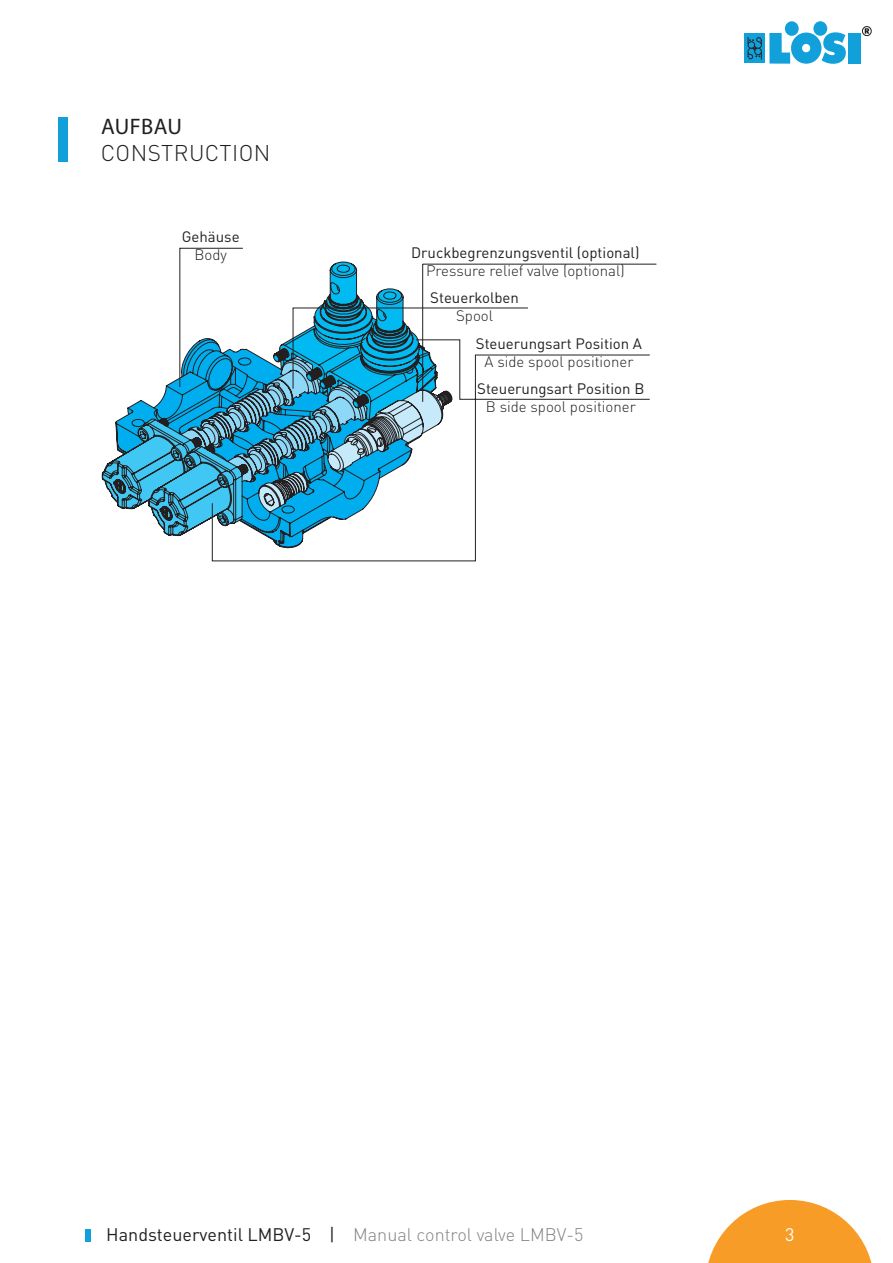
<style>
.page{position:relative;width:893px;height:1263px;background:#fff}
.page>*{position:absolute;margin:0;border:0;box-sizing:border-box;transform-origin:0 0}
.t1{font:300 22.5px "DIN Pro";letter-spacing:.02em;color:#231f20}
.t2{font:22.5px "Myriad Pro";letter-spacing:.02em;color:#231f20}
.t3{font:300 18px "DIN Pro";color:#808285}
.t4{font:18px "DIN Pro";color:#fff}
.t5{font:15px "DIN Pro";color:#231f20}
.t6{font:300 15px "DIN Pro";color:#231f20}
.s1{font-weight:400;color:#231f20}
</style>
<div class="page">
<svg style="left:708px;top:1200px;width:164px;height:63px"></svg>
<div style="left:744px;top:33px;width:21px;height:30px;background:#12a0db"></div>
<div style="left:848px;top:33px;width:13px;height:31px;background:#12a0db"></div>
<div style="left:785px;top:21px;width:14px;height:15px;background:#12a0db;border-radius:50%"></div>
<div style="left:813px;top:21px;width:14px;height:15px;background:#12a0db;border-radius:50%"></div>
<svg style="left:769px;top:32px;width:77px;height:32px"></svg>
<svg style="left:862px;top:26px;width:10px;height:10px"></svg>
<svg style="left:747px;top:37px;width:15px;height:23px"></svg>
<div style="left:85px;top:1229px;width:5px;height:13px;background:#12a0db"></div>
<div style="left:58px;top:117px;width:10px;height:45px;background:#12a0db"></div>
<svg style="left:102px;top:263px;width:555px;height:273px"></svg>
<svg style="left:179px;top:247px;width:472px;height:315px"></svg>
<p class="t2" style="left:101px;top:113px;width:82px">AUFBAU</p>
<p class="t1" style="left:101px;top:136px;width:171px">CONSTRUCTION</p>
<p class="t5" style="left:182px;top:225px;width:59px">Gehäuse</p>
<p class="t6" style="left:194px;top:243px;width:34px">Body</p>
<p class="t5" style="left:411px;top:241px;width:230px">Druckbegrenzungsventil (optional)</p>
<p class="t6" style="left:426px;top:259px;width:200px">Pressure relief valve (optional)</p>
<p class="t5" style="left:430px;top:286px;width:90px">Steuerkolben</p>
<p class="t6" style="left:456px;top:304px;width:38px">Spool</p>
<p class="t5" style="left:476px;top:332px;width:168px">Steuerungsart Position A</p>
<p class="t6" style="left:484px;top:350px;width:151px">A side spool positioner</p>
<p class="t5" style="left:477px;top:376px;width:169px">Steuerungsart Position B</p>
<p class="t6" style="left:486px;top:395px;width:152px">B side spool positioner</p>
<p class="t3" style="left:106px;top:1220px;width:478px"><span class="s1">Handsteuerventil LMBV-5 |</span> Manual control valve LMBV-5</p>
<p class="t4" style="left:785px;top:1220px;width:11px">3</p>
</div>
